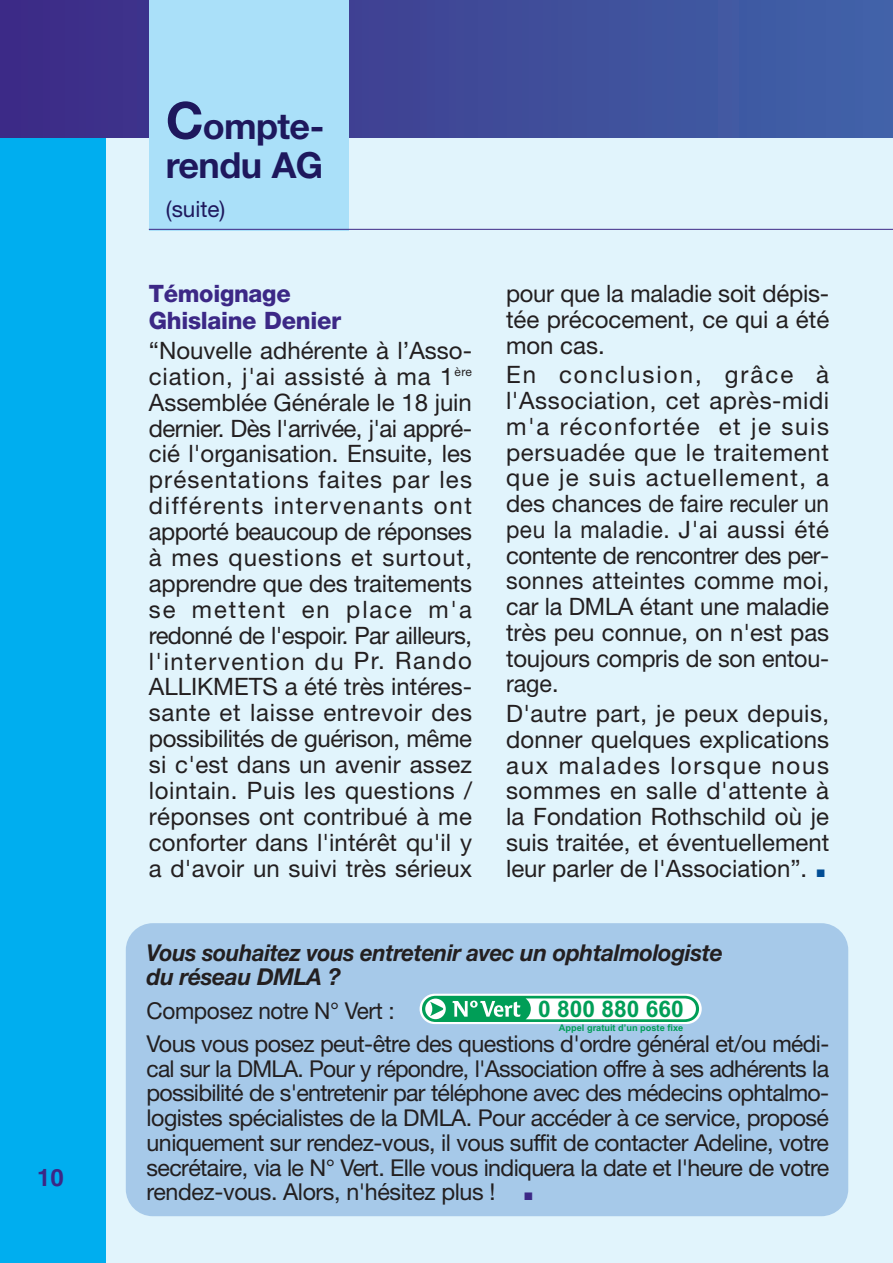
<style>
.page{position:relative;width:893px;height:1263px;background:#fff}
.page>*{position:absolute;margin:0;border:0;box-sizing:border-box;transform-origin:0 0}
.t1{font:700 36px/39px "Helvetica Neue";letter-spacing:-.015em;color:#1e185d}
.t2{font:24px/26px "Helvetica Neue";color:#231f20;text-align:justify}
.t3{font:800 24px/26.7px "Helvetica Neue";letter-spacing:-.015em;color:#3c2886}
.t4{font:700 24px "Helvetica";color:#3c2886}
.t5{font:23.25px/24.8px "Helvetica Neue";letter-spacing:-.025em;color:#231f20}
.t6{font:italic 700 23.25px/24.8px "Helvetica Neue";letter-spacing:-.015em;color:#231f20;scale:.95 1}
.t7{font:700 22.8px "Arial";color:#009e57}
.t8{font:22.5px "Helvetica Neue";color:#1e185d}
.t9{font:10.5px "Monotype Sorts";color:#014d95}
.t10{font:10.5px "Monotype Sorts";color:#3c2886}
.t11{font:700 9.3px "Arial";color:#009e57}
.s1{font-size:51px}
</style>
<div class="page">
<div style="left:103px;top:135px;width:790px;height:1128px;background:#e1f4fc"></div>
<div style="left:0;top:1px;width:106px;height:1262px;background:#00aeef"></div>
<svg style="left:0;top:0;width:893px;height:138px;background:#3f4a99"></svg>
<div style="left:149px;top:0;width:200px;height:230px;background:#aae0f9"></div>
<div style="left:126px;top:923px;width:722px;height:293px;background:#a6c9e9;border-radius:27px"></div>
<div style="left:420px;top:994px;width:282px;height:30px;background:linear-gradient(to right,#fff,#feffff);border-radius:15px"></div>
<svg style="left:422px;top:996px;width:277px;height:26px;background:#96d6b9"></svg>
<hr style="left:149px;top:229px;width:744px;height:1px;background:#3c2886">
<p class="t4" style="left:37px;top:1169px;width:28px">10</p>
<h1 class="t1" style="left:166px;top:110px;width:160px"><span class="s1">C</span>ompte&shy;rendu AG</h1>
<p class="t8" style="left:166px;top:201px;width:61px">(suite)</p>
<p class="t3" style="left:149px;top:282px;width:194px">Témoignage<br>Ghislaine Denier</p>
<p class="t2" style="left:149px;top:340px;width:325px">“Nouvelle adhérente à l’Asso&shy;ciation, j'ai assisté à ma 1<sup>ère </sup>Assemblée Générale le 18 juin dernier. Dès l'arrivée, j'ai appré&shy;cié l'organisation. Ensuite, les présentations faites par les différents intervenants ont apporté beaucoup de réponses à mes questions et surtout, apprendre que des traitements se mettent en place m'a redonné de l'espoir. Par ailleurs, l'intervention du Pr. Rando ALLIKMETS a été très intéres&shy;sante et laisse entrevoir des possibilités de guérison, même si c'est dans un avenir assez lointain. Puis les questions / réponses ont contribué à me conforter dans l'intérêt qu'il y a d'avoir un suivi très sérieux</p>
<p class="t2" style="left:506px;top:283px;width:325px">pour que la maladie soit dépis&shy;tée précocement, ce qui a été mon cas.</p>
<p class="t2" style="left:506px;top:364px;width:325px">En conclusion, grâce à l'Association, cet après-midi m'a réconfortée et je suis persuadée que le traitement que je suis actuellement, a des chances de faire reculer un peu la maladie. J'ai aussi été contente de rencontrer des per&shy;sonnes atteintes comme moi, car la DMLA étant une maladie très peu connue, on n'est pas toujours compris de son entou&shy;rage.</p>
<p class="t2" style="left:506px;top:703px;width:325px">D'autre part, je peux depuis, donner quelques explications aux malades lorsque nous sommes en salle d'attente à la Fondation Rothschild où je suis traitée, et éventuellement leur parler de l'Association”.</p>
<p class="t9" style="left:817px;top:867px;width:9px">■</p>
<p class="t6" style="left:147px;top:942px;width:608px">Vous souhaitez vous entretenir avec un ophtalmologiste du réseau DMLA ?</p>
<p class="t5" style="left:147px;top:996px;width:684px;line-height:33.3px">Composez notre N° Vert :<br>Vous vous posez peut-être des questions d'ordre général et/ou médi-</p>
<p class="t5" style="left:147px;top:1058px;width:684px;text-align:justify">cal sur la DMLA. Pour y répondre, l'Association offre à ses adhérents la possibilité de s'entretenir par téléphone avec des médecins ophtalmo&shy;logistes spécialistes de la DMLA. Pour accéder à ce service, proposé uniquement sur rendez-vous, il vous suffit de contacter Adeline, votre secrétaire, via le N° Vert. Elle vous indiquera la date et l'heure de votre rendez-vous. Alors, n'hésitez plus !</p>
<p class="t7" style="left:538px;top:996px;width:147px">0 800 880 660</p>
<p class="t11" style="left:559px;top:1022px;width:126px">Appel gratuit d’un poste fixe</p>
<p class="t10" style="left:525px;top:1191px;width:9px">■</p>
</div>
